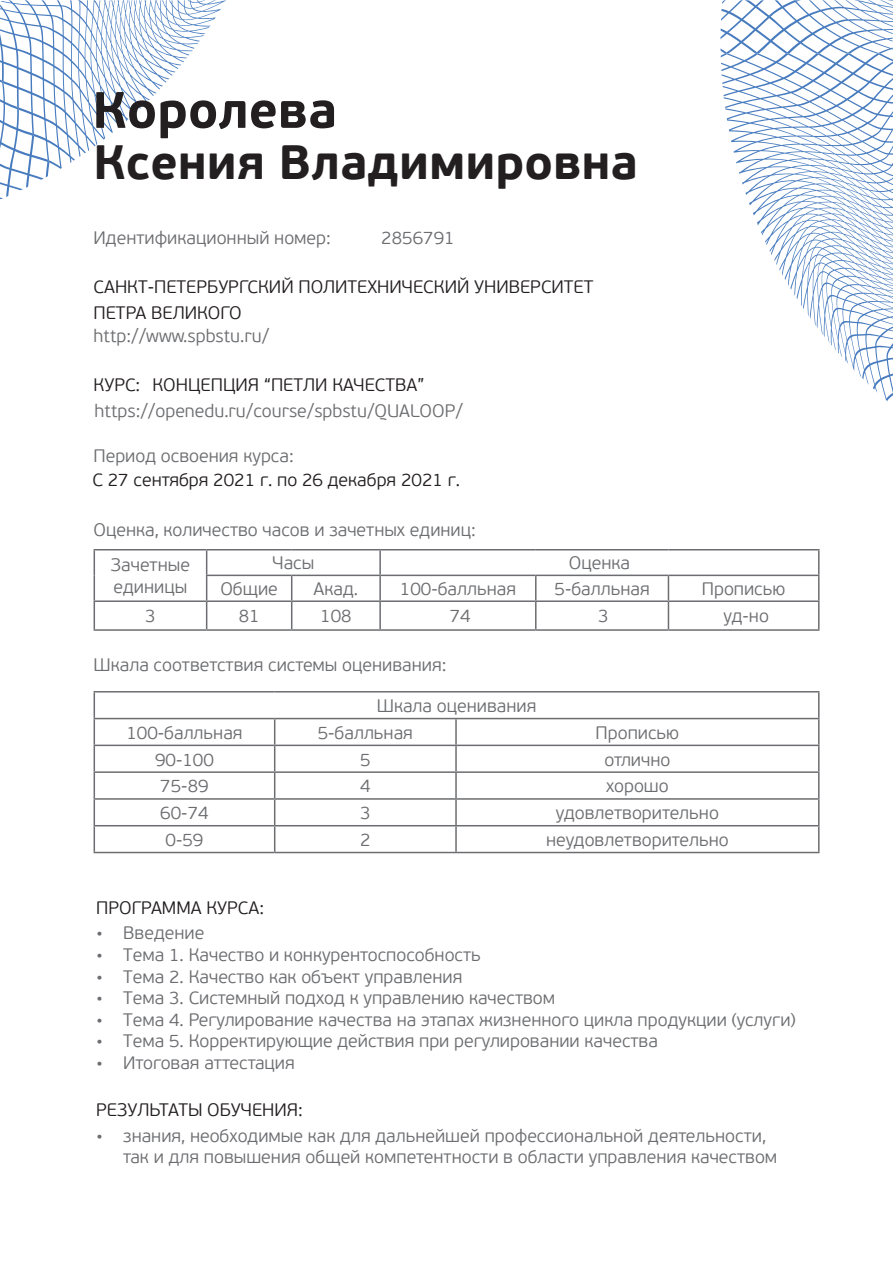
<style>
.page{position:relative;width:893px;height:1263px;background:#fff}
.page>*{position:absolute;margin:0;border:0;box-sizing:border-box;transform-origin:0 0}
.t1{font:700 51px "PF Beau Sans Pro";color:#231f20}
.t2{font:700 48px "PF Beau Sans Pro";color:#231f20}
.t3{font:300 18px/21.6px "PF Beau Sans Pro";color:#6c6d70}
.t4{font:300 18px "PF Beau Sans Pro";color:#231f20}
</style>
<div class="page">
<svg style="left:720px;top:0;width:173px;height:54px"></svg>
<svg style="left:720px;top:54px;width:173px;height:348px"></svg>
<svg style="left:0;top:0;width:226px;height:199px"></svg>
<hr style="left:94px;top:549px;width:113px;height:1px;background:#6c6d70">
<hr style="left:207px;top:549px;width:85px;height:1px;background:#6c6d70">
<hr style="left:292px;top:549px;width:88px;height:1px;background:#6c6d70">
<hr style="left:380px;top:549px;width:156px;height:1px;background:#6c6d70">
<hr style="left:379px;top:550px;width:2px;height:25px;background:#6c6d70">
<hr style="left:536px;top:549px;width:132px;height:1px;background:#6c6d70">
<hr style="left:668px;top:549px;width:151px;height:1px;background:#6c6d70">
<hr style="left:206px;top:575px;width:86px;height:1px;background:#6c6d70">
<hr style="left:292px;top:575px;width:88px;height:1px;background:#6c6d70">
<hr style="left:380px;top:575px;width:156px;height:1px;background:#6c6d70">
<hr style="left:379px;top:576px;width:2px;height:24px;background:#6c6d70">
<hr style="left:536px;top:575px;width:132px;height:1px;background:#6c6d70">
<hr style="left:668px;top:575px;width:151px;height:1px;background:#6c6d70">
<hr style="left:94px;top:600px;width:113px;height:2px;background:#6c6d70">
<svg style="left:94px;top:550px;width:1px;height:79px"></svg>
<hr style="left:207px;top:600px;width:85px;height:2px;background:#6c6d70">
<svg style="left:206px;top:550px;width:1px;height:79px"></svg>
<hr style="left:292px;top:600px;width:88px;height:2px;background:#6c6d70">
<svg style="left:291px;top:576px;width:1px;height:53px"></svg>
<hr style="left:380px;top:600px;width:156px;height:2px;background:#6c6d70">
<hr style="left:379px;top:602px;width:2px;height:27px;background:#6c6d70">
<hr style="left:536px;top:600px;width:132px;height:2px;background:#6c6d70">
<svg style="left:535px;top:576px;width:1px;height:53px"></svg>
<hr style="left:668px;top:600px;width:151px;height:2px;background:#6c6d70">
<svg style="left:668px;top:576px;width:1px;height:53px"></svg>
<svg style="left:818px;top:550px;width:1px;height:79px"></svg>
<hr style="left:94px;top:629px;width:113px;height:2px;background:#6c6d70">
<hr style="left:207px;top:629px;width:85px;height:2px;background:#6c6d70">
<hr style="left:292px;top:629px;width:88px;height:2px;background:#6c6d70">
<hr style="left:380px;top:629px;width:156px;height:2px;background:#6c6d70">
<hr style="left:536px;top:629px;width:132px;height:2px;background:#6c6d70">
<hr style="left:668px;top:629px;width:151px;height:2px;background:#6c6d70">
<hr style="left:94px;top:691px;width:181px;height:1px;background:#6c6d70">
<hr style="left:275px;top:691px;width:181px;height:1px;background:#6c6d70">
<hr style="left:456px;top:691px;width:363px;height:1px;background:#6c6d70">
<hr style="left:94px;top:718px;width:181px;height:1px;background:#6c6d70">
<hr style="left:275px;top:718px;width:181px;height:1px;background:#6c6d70">
<hr style="left:456px;top:718px;width:363px;height:1px;background:#6c6d70">
<hr style="left:455px;top:719px;width:2px;height:26px;background:#6c6d70">
<hr style="left:94px;top:745px;width:181px;height:1px;background:#6c6d70">
<hr style="left:275px;top:745px;width:181px;height:1px;background:#6c6d70">
<hr style="left:456px;top:745px;width:363px;height:1px;background:#6c6d70">
<hr style="left:455px;top:746px;width:2px;height:25px;background:#6c6d70">
<hr style="left:94px;top:771px;width:181px;height:2px;background:#6c6d70">
<hr style="left:275px;top:771px;width:181px;height:2px;background:#6c6d70">
<hr style="left:456px;top:771px;width:363px;height:2px;background:#6c6d70">
<hr style="left:455px;top:773px;width:2px;height:25px;background:#6c6d70">
<hr style="left:94px;top:798px;width:181px;height:2px;background:#6c6d70">
<hr style="left:275px;top:798px;width:181px;height:2px;background:#6c6d70">
<hr style="left:456px;top:798px;width:363px;height:2px;background:#6c6d70">
<hr style="left:455px;top:800px;width:2px;height:25px;background:#6c6d70">
<hr style="left:94px;top:825px;width:181px;height:1px;background:#6c6d70">
<svg style="left:94px;top:692px;width:1px;height:160px"></svg>
<hr style="left:275px;top:825px;width:181px;height:1px;background:#6c6d70">
<svg style="left:274px;top:719px;width:1px;height:133px"></svg>
<hr style="left:456px;top:825px;width:363px;height:1px;background:#6c6d70">
<hr style="left:455px;top:826px;width:2px;height:26px;background:#6c6d70">
<svg style="left:818px;top:692px;width:1px;height:160px"></svg>
<hr style="left:94px;top:852px;width:181px;height:1px;background:#6c6d70">
<hr style="left:275px;top:852px;width:181px;height:1px;background:#6c6d70">
<hr style="left:456px;top:852px;width:363px;height:1px;background:#6c6d70">
<p class="t1" style="left:92px;top:78px;width:246px">Королева</p>
<p class="t2" style="left:94px;top:133px;width:546px">Ксения Владимировна</p>
<p class="t3" style="left:94px;top:227px;width:239px">Идентификационный номер:</p>
<p class="t4" style="left:94px;top:277px;width:501px">САНКТ-ПЕТЕРБУРГСКИЙ ПОЛИТЕХНИЧЕСКИЙ УНИВЕРСИТЕТ</p>
<p class="t4" style="left:94px;top:302px;width:149px">ПЕТРА ВЕЛИКОГО</p>
<p class="t3" style="left:94px;top:325px;width:177px">http://www.spbstu.ru/</p>
<p class="t4" style="left:94px;top:375px;width:48px">КУРС:</p>
<p class="t3" style="left:381px;top:227px;width:75px">2856791</p>
<p class="t4" style="left:152px;top:375px;width:274px">КОНЦЕПЦИЯ “ПЕТЛИ КАЧЕСТВА”</p>
<p class="t3" style="left:95px;top:400px;width:370px">https://openedu.ru/course/spbstu/QUALOOP/</p>
<p class="t3" style="left:94px;top:445px;width:202px">Период освоения курса:</p>
<p class="t4" style="left:92px;top:470px;width:369px">С 27 сентября 2021 г. по 26 декабря 2021 г.</p>
<p class="t3" style="left:94px;top:520px;width:384px">Оценка, количество часов и зачетных единиц:</p>
<p class="t3" style="left:111px;top:555px;width:81px">Зачетные единицы</p>
<p class="t3" style="left:273px;top:553px;width:43px">Часы</p>
<p class="t3" style="left:569px;top:553px;width:63px">Оценка</p>
<p class="t3" style="left:220px;top:578px;width:59px">Общие</p>
<p class="t3" style="left:314px;top:578px;width:46px">Акад.</p>
<p class="t3" style="left:400px;top:578px;width:118px">100-балльная</p>
<p class="t3" style="left:554px;top:578px;width:97px">5-балльная</p>
<p class="t3" style="left:702px;top:578px;width:85px">Прописью</p>
<p class="t3" style="left:145px;top:606px;width:12px">3</p>
<p class="t3" style="left:239px;top:606px;width:22px">81</p>
<p class="t3" style="left:320px;top:606px;width:33px">108</p>
<p class="t3" style="left:450px;top:605px;width:22px">74</p>
<p class="t3" style="left:598px;top:605px;width:12px">3</p>
<p class="t3" style="left:724px;top:605px;width:47px">уд-но</p>
<p class="t3" style="left:94px;top:654px;width:354px">Шкала соответствия системы оценивания:</p>
<p class="t3" style="left:377px;top:695px;width:161px">Шкала оценивания</p>
<p class="t3" style="left:126px;top:722px;width:118px">100-балльная</p>
<p class="t3" style="left:318px;top:722px;width:97px">5-балльная</p>
<p class="t3" style="left:596px;top:722px;width:85px">Прописью</p>
<p class="t3" style="left:155px;top:749px;width:60px">90-100</p>
<p class="t3" style="left:360px;top:749px;width:12px">5</p>
<p class="t3" style="left:604px;top:749px;width:68px">отлично</p>
<p class="t3" style="left:160px;top:776px;width:50px">75-89</p>
<p class="t3" style="left:360px;top:776px;width:12px">4</p>
<p class="t3" style="left:606px;top:776px;width:64px">хорошо</p>
<p class="t3" style="left:160px;top:802px;width:50px">60-74</p>
<p class="t3" style="left:360px;top:802px;width:12px">3</p>
<p class="t3" style="left:556px;top:802px;width:164px">удовлетворительно</p>
<p class="t3" style="left:166px;top:829px;width:39px">0-59</p>
<p class="t3" style="left:360px;top:829px;width:12px">2</p>
<p class="t3" style="left:546px;top:829px;width:184px">неудовлетворительно</p>
<p class="t4" style="left:96px;top:897px;width:169px">ПРОГРАММА КУРСА:</p>
<p class="t3" style="left:96px;top:923px;width:110px">• Введение</p>
<p class="t3" style="left:96px;top:944px;width:386px">• Тема 1. Качество и конкурентоспособность</p>
<p class="t3" style="left:96px;top:966px;width:368px">• Тема 2. Качество как объект управления</p>
<p class="t3" style="left:96px;top:987px;width:460px">• Тема 3. Системный подход к управлению качеством</p>
<p class="t3" style="left:96px;top:1009px;width:701px">• Тема 4. Регулирование качества на этапах жизненного цикла продукции (услуги)</p>
<p class="t3" style="left:96px;top:1031px;width:563px">• Тема 5. Корректирующие действия при регулировании качества</p>
<p class="t3" style="left:96px;top:1052px;width:200px">• Итоговая аттестация</p>
<p class="t4" style="left:96px;top:1099px;width:208px">РЕЗУЛЬТАТЫ ОБУЧЕНИЯ:</p>
<p class="t3" style="left:123px;top:1125px;width:655px;text-indent:-27px">• знания, необходимые как для дальнейшей профессиональной деятельности, так и для повышения общей компетентности в области управления качеством</p>
</div>
